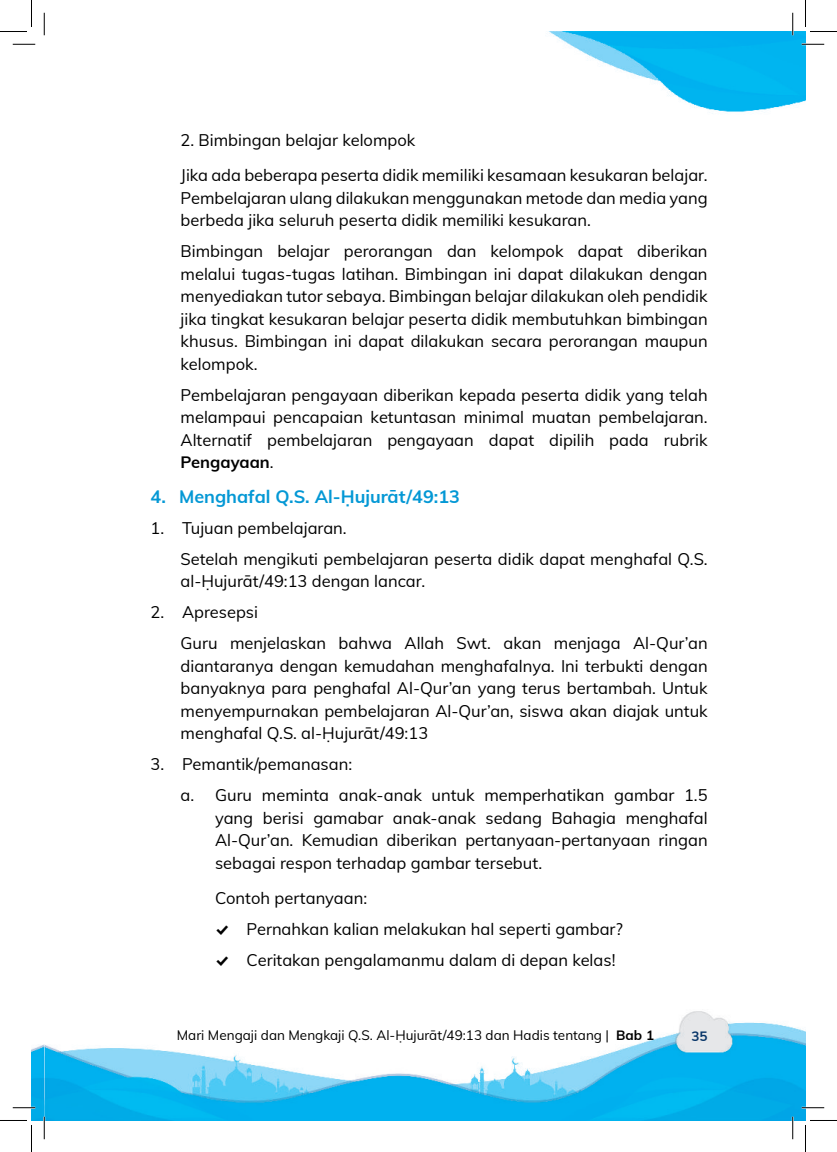
<style>
.page{position:relative;width:837px;height:1152px;background:#fff}
.page>*{position:absolute;margin:0;border:0;box-sizing:border-box;transform-origin:0 0}
.t1{font:700 18px "Mulish";color:#0498d5}
.t2{font:16.5px/22.5px "Mulish";color:#000}
.t3{font:13.5px "Mulish";color:#000}
.t4{font:700 13.5px "Mulish";color:#073568}
.s1{font-weight:700}
.s2{font-family:"Modern Pictograms"}
</style>
<div class="page">
<img style="left:549px;top:32px;width:256px;height:82px">
<img style="left:32px;top:1011px;width:773px;height:109px">
<hr style="left:802px;top:43px;width:22px;height:2px;background:#fff">
<hr style="left:13px;top:1106px;width:22px;height:2px;background:#fff">
<hr style="left:802px;top:1106px;width:22px;height:2px;background:#fff">
<hr style="left:43px;top:1116px;width:2px;height:23px;background:#fff">
<hr style="left:792px;top:13px;width:2px;height:22px;background:#fff">
<hr style="left:792px;top:1116px;width:2px;height:23px;background:#fff">
<svg style="left:13px;top:44px;width:22px;height:1px"></svg>
<svg style="left:802px;top:44px;width:22px;height:1px"></svg>
<svg style="left:13px;top:1107px;width:22px;height:1px"></svg>
<svg style="left:802px;top:1107px;width:22px;height:1px"></svg>
<svg style="left:44px;top:13px;width:1px;height:22px"></svg>
<svg style="left:44px;top:1116px;width:1px;height:23px"></svg>
<svg style="left:792px;top:13px;width:1px;height:22px"></svg>
<svg style="left:792px;top:1116px;width:1px;height:23px"></svg>
<svg style="left:0;top:0;width:32px;height:32px"></svg>
<svg style="left:0;top:1120px;width:32px;height:32px"></svg>
<svg style="left:805px;top:0;width:32px;height:32px"></svg>
<svg style="left:805px;top:1120px;width:32px;height:32px"></svg>
<p class="t2" style="left:181px;top:122px;width:529px;line-height:35.2px">2. Bimbingan belajar kelompok<br>Jika ada beberapa peserta didik memiliki kesamaan kesukaran belajar.</p>
<p class="t2" style="left:181px;top:186px;width:529px">Pembelajaran ulang dilakukan menggunakan metode dan media yang berbeda jika seluruh peserta didik memiliki kesukaran.</p>
<p class="t2" style="left:181px;top:239px;width:529px;text-align:justify">Bimbingan belajar perorangan dan kelompok dapat diberikan melalui tugas-tugas latihan. Bimbingan ini dapat dilakukan dengan menyediakan tutor sebaya. Bimbingan belajar dilakukan oleh pendidik jika tingkat kesukaran belajar peserta didik membutuhkan bimbingan khusus. Bimbingan ini dapat dilakukan secara perorangan maupun kelompok.</p>
<p class="t2" style="left:181px;top:383px;width:529px;text-align:justify">Pembelajaran pengayaan diberikan kepada peserta didik yang telah melampaui pencapaian ketuntasan minimal muatan pembelajaran.<br>Alternatif pembelajaran pengayaan dapat dipilih pada rubrik <span class="s1">Pengayaan</span>.</p>
<p class="t1" style="left:151px;top:483px;width:311px">4. Menghafal Q.S. Al-Ḥujurāt/49:13</p>
<p class="t2" style="left:181px;top:511px;width:529px;line-height:31px;text-indent:-30px">1. Tujuan pembelajaran.<br>Setelah mengikuti pembelajaran peserta didik dapat menghafal Q.S.</p>
<p class="t2" style="left:181px;top:569px;width:246px">al-Ḥujurāt/49:13 dengan lancar.</p>
<p class="t2" style="left:181px;top:596px;width:529px;line-height:31px;text-indent:-30px">2. Apresepsi<br>Guru menjelaskan bahwa Allah Swt. akan menjaga Al-Qur’an</p>
<p class="t2" style="left:181px;top:654px;width:529px;text-align:justify">diantaranya dengan kemudahan menghafalnya. Ini terbukti dengan banyaknya para penghafal Al-Qur’an yang terus bertambah. Untuk menyempurnakan pembelajaran Al-Qur’an, siswa akan diajak untuk menghafal Q.S. al-Ḥujurāt/49:13</p>
<p class="t2" style="left:181px;top:748px;width:529px;line-height:31px;text-indent:-30px">3. Pemantik/pemanasan:<br>a. Guru meminta anak-anak untuk memperhatikan gambar 1.5</p>
<p class="t2" style="left:215px;top:806px;width:494px;text-align:justify">yang berisi gamabar anak-anak sedang Bahagia menghafal Al-Qur’an. Kemudian diberikan pertanyaan-pertanyaan ringan sebagai respon terhadap gambar tersebut.</p>
<p class="t2" style="left:215px;top:882px;width:409px;line-height:31px">Contoh pertanyaan:<br><span class="s2">%</span> Pernahkan kalian melakukan hal seperti gambar? <span class="s2">%</span> Ceritakan pengalamanmu dalam di depan kelas!</p>
<p class="t3" style="left:177px;top:1025px;width:479px">Mari Mengaji dan Mengkaji Q.S. Al-Ḥujurāt/49:13 dan Hadis tentang | <span class="s1">Bab 1</span></p>
<p class="t4" style="left:691px;top:1026px;width:18px">35</p>
</div>
